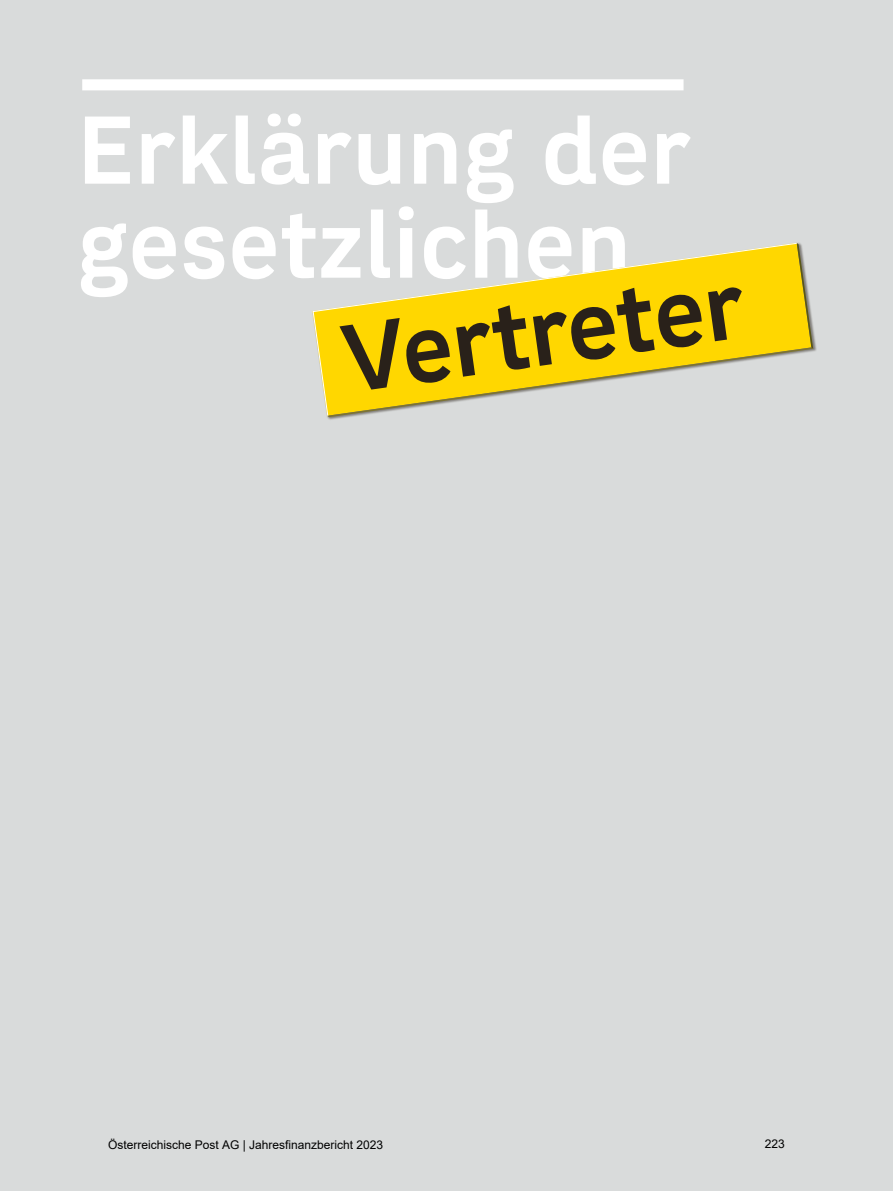
<style>
.page{position:relative;width:893px;height:1191px;background:#d9dbdb}
.page>*{position:absolute;margin:0;border:0;box-sizing:border-box;transform-origin:0 0}
.t1{font:700 94.05px/94.1px "Post Sans";letter-spacing:.01em;color:#fff}
.t2{font:700 93.75px "Post Sans";color:#29211a}
.t3{font:12px "Arial";color:#000}
</style>
<div class="page">
<div style="left:82px;top:79px;width:601px;height:11px;background:#fff"></div>
<svg style="left:798px;top:243px;width:15px;height:111px"></svg>
<svg style="left:312px;top:242px;width:486px;height:175px"></svg>
<h1 class="t1" style="left:77px;top:102px;width:615px">Erklärung der gesetzlichen</h1>
<h2 class="t2" style="left:335px;top:301px;width:405px;rotate:-8deg">Vertreter</h2>
<p class="t3" style="left:108px;top:1136px;width:277px">Österreichische Post AG | Jahresfinanzbericht 2023</p>
<p class="t3" style="left:765px;top:1135px;width:22px">223</p>
</div>
